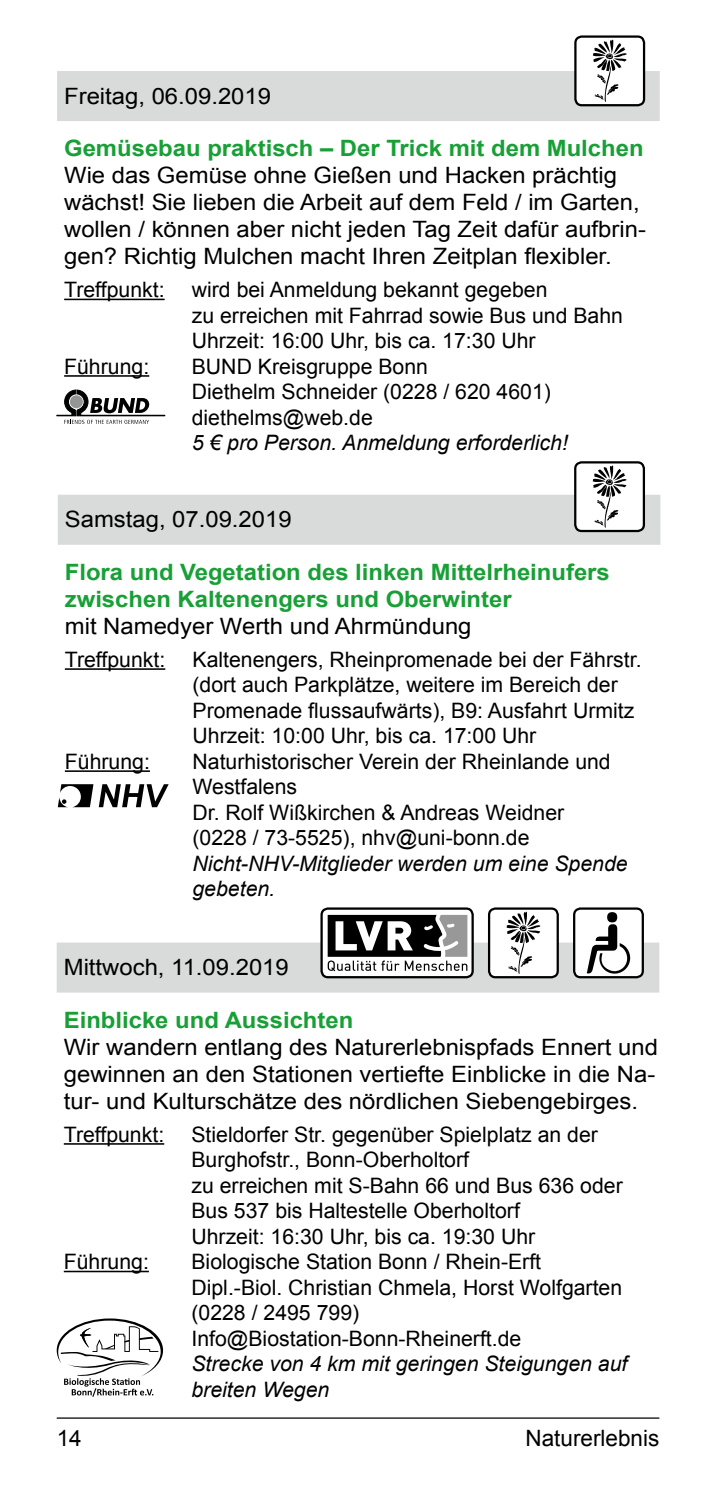
<style>
.page{position:relative;width:709px;height:1489px;background:#fff}
.page>*{position:absolute;margin:0;border:0;box-sizing:border-box;transform-origin:0 0}
.t1{font:22.5px/27px "Arial";color:#000;scale:1.06 1}
.t2{font:700 22.5px/27px "Arial";color:#18a036;scale:1.06 1}
.t3{font:22.5px "Arial";color:#000}
.t4{font:21.25px/25.5px "Arial";color:#000}
.t5{font:italic 21.25px/25.5px "Arial";color:#000}
</style>
<div class="page">
<hr style="left:57px;top:1417px;width:602px;height:1px;background:#000">
<div style="left:57px;top:71px;width:602px;height:50px;background:#d9dada"></div>
<hr style="left:64px;top:298px;width:101px;height:2px;background:#000">
<hr style="left:64px;top:375px;width:85px;height:2px;background:#000">
<svg style="left:57px;top:390px;width:108px;height:34px"></svg>
<div style="left:58px;top:494px;width:602px;height:50px;background:#d9dada"></div>
<hr style="left:65px;top:668px;width:100px;height:2px;background:#000">
<hr style="left:65px;top:770px;width:85px;height:2px;background:#000">
<div style="left:575px;top:462px;width:69px;height:69px;background:#fff;border-radius:6px"></div>
<div style="left:574px;top:461px;width:71px;height:71px;border:2px solid #000;border-radius:6px"></div>
<svg style="left:592px;top:465px;width:34px;height:63px"></svg>
<svg style="left:58px;top:784px;width:111px;height:23px"></svg>
<div style="left:575px;top:37px;width:69px;height:68px;background:#fff;border-radius:6px"></div>
<div style="left:574px;top:35px;width:71px;height:71px;border:2px solid #000;border-radius:6px"></div>
<svg style="left:593px;top:40px;width:33px;height:62px"></svg>
<svg style="left:57px;top:1318px;width:106px;height:78px"></svg>
<div style="left:57px;top:942px;width:602px;height:50px;background:#d9dada"></div>
<hr style="left:64px;top:1143px;width:100px;height:1px;background:#000">
<hr style="left:64px;top:1270px;width:85px;height:2px;background:#000">
<div style="left:489px;top:908px;width:68px;height:69px;background:#fff;border-radius:6px"></div>
<div style="left:488px;top:907px;width:71px;height:71px;border:2px solid #000;border-radius:6px"></div>
<svg style="left:506px;top:911px;width:34px;height:63px"></svg>
<div style="left:574px;top:908px;width:69px;height:69px;background:#fff;border-radius:6px"></div>
<div style="left:573px;top:907px;width:71px;height:71px;border:2px solid #000;border-radius:6px"></div>
<svg style="left:587px;top:912px;width:43px;height:62px"></svg>
<div style="left:321px;top:908px;width:151px;height:69px;background:#fff;border-radius:6px"></div>
<div style="left:320px;top:907px;width:154px;height:71px;border:2px solid #000;border-radius:6px"></div>
<svg style="left:328px;top:914px;width:139px;height:57px"></svg>
<p class="t1" style="left:64px;top:82px;width:197px">Freitag, 06.09.2019</p>
<p class="t2" style="left:64px;top:135px;width:548px">Gemüsebau praktisch – Der Trick mit dem Mulchen</p>
<p class="t1" style="left:64px;top:162px;width:550px">Wie das Gemüse ohne Gießen und Hacken prächtig wächst! Sie lieben die Arbeit auf dem Feld / im Garten, wollen / können aber nicht jeden Tag Zeit dafür aufbrin&shy;gen? Richtig Mulchen macht Ihren Zeitplan flexibler.</p>
<p class="t4" style="left:64px;top:277px;width:102px">Treffpunkt:</p>
<p class="t4" style="left:192px;top:277px;width:433px">wird bei Anmeldung bekannt gegeben<br>zu erreichen mit Fahrrad sowie Bus und Bahn<br>Uhrzeit: 16:00 Uhr, bis ca. 17:30 Uhr</p>
<p class="t4" style="left:64px;top:354px;width:87px">Führung:</p>
<p class="t4" style="left:192px;top:354px;width:361px">BUND Kreisgruppe Bonn<br>Diethelm Schneider (0228 / 620 4601) diethelms@web.de</p>
<p class="t5" style="left:192px;top:430px;width:377px">5 € pro Person. Anmeldung erforderlich!</p>
<p class="t1" style="left:65px;top:506px;width:215px">Samstag, 07.09.2019</p>
<p class="t2" style="left:65px;top:559px;width:515px">Flora und Vegetation des linken Mittelrheinufers zwischen Kaltenengers und Oberwinter</p>
<p class="t1" style="left:65px;top:612px;width:385px">mit Namedyer Werth und Ahrmündung</p>
<p class="t4" style="left:65px;top:646px;width:102px">Treffpunkt:</p>
<p class="t4" style="left:192px;top:646px;width:450px">Kaltenengers, Rheinpromenade bei der Fährstr. (dort auch Parkplätze, weitere im Bereich der Promenade flussaufwärts), B9: Ausfahrt Urmitz Uhrzeit: 10:00 Uhr, bis ca. 17:00 Uhr</p>
<p class="t4" style="left:65px;top:748px;width:87px">Führung:</p>
<p class="t4" style="left:192px;top:748px;width:420px">Naturhistorischer Verein der Rheinlande und<br>Westfalens<br>Dr. Rolf Wißkirchen &amp; Andreas Weidner (0228 / 73-5525), nhv@uni-bonn.de</p>
<p class="t5" style="left:192px;top:851px;width:436px">Nicht-NHV-Mitglieder werden um eine Spende gebeten.</p>
<p class="t1" style="left:64px;top:953px;width:214px">Mittwoch, 11.09.2019</p>
<p class="t2" style="left:64px;top:1006px;width:274px">Einblicke und Aussichten</p>
<p class="t1" style="left:64px;top:1033px;width:562px;text-align:justify">Wir wandern entlang des Naturerlebnispfads Ennert und gewinnen an den Stationen vertiefte Einblicke in die Na&shy;tur- und Kulturschätze des nördlichen Siebengebirges.</p>
<p class="t4" style="left:64px;top:1121px;width:102px">Treffpunkt:</p>
<p class="t4" style="left:191px;top:1121px;width:433px">Stieldorfer Str. gegenüber Spielplatz an der Burghofstr., Bonn-Oberholtorf<br>zu erreichen mit S-Bahn 66 und Bus 636 oder Bus 537 bis Haltestelle Oberholtorf<br>Uhrzeit: 16:30 Uhr, bis ca. 19:30 Uhr</p>
<p class="t4" style="left:64px;top:1249px;width:87px">Führung:</p>
<p class="t4" style="left:191px;top:1249px;width:432px">Biologische Station Bonn / Rhein-Erft Dipl.-Biol. Christian Chmela, Horst Wolfgarten (0228 / 2495 799)<br>Info@Biostation-Bonn-Rheinerft.de</p>
<p class="t5" style="left:191px;top:1351px;width:437px">Strecke von 4 km mit geringen Steigungen auf breiten Wegen</p>
<p class="t3" style="left:57px;top:1423px;width:27px">14</p>
<p class="t3" style="left:525px;top:1423px;width:135px">Naturerlebnis</p>
</div>
